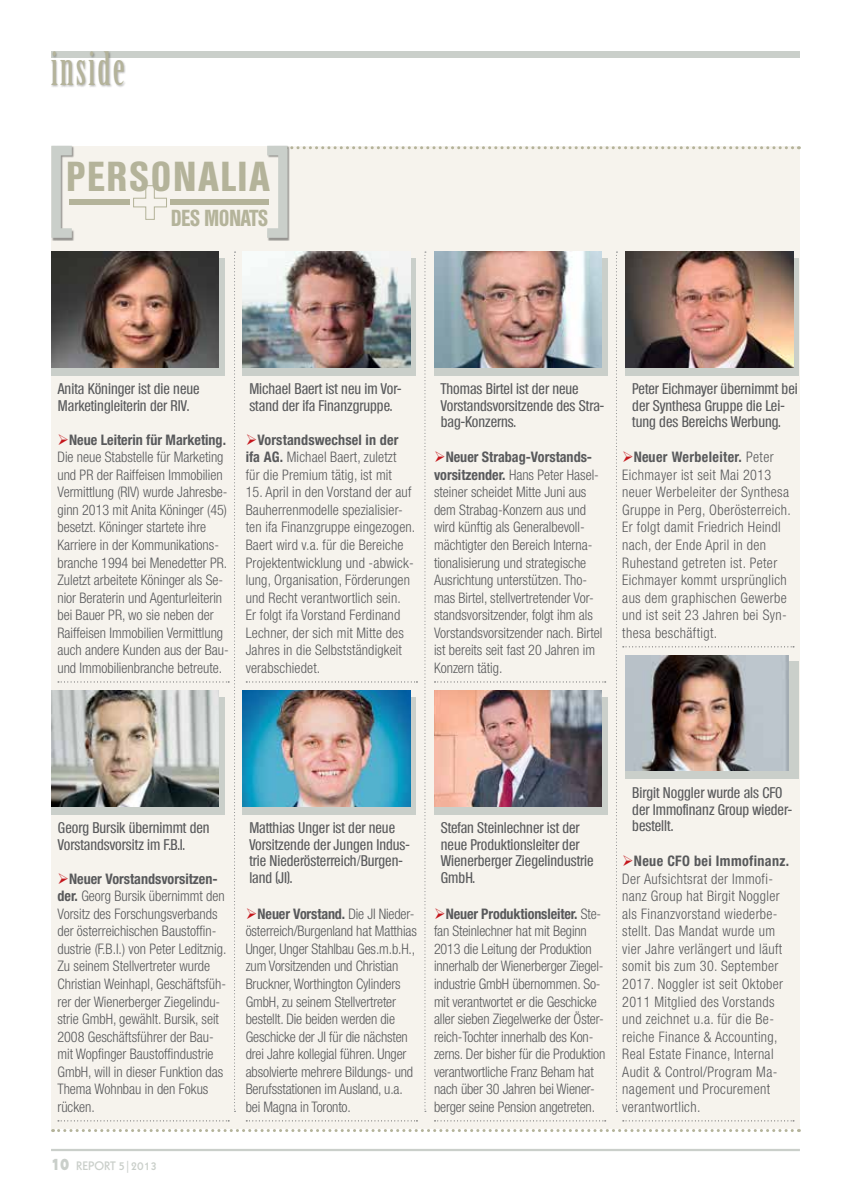
<style>
.page{position:relative;width:851px;height:1191px;background:#fff}
.page>*{position:absolute;margin:0;border:0;box-sizing:border-box;transform-origin:0 0}
.t1{font:103.8px "Geometric 231 BT Bold C";color:#cacfca}
.t2{font:45px "Birch Std";letter-spacing:.05em;color:#b4b39a}
.t3{font:700 condensed 40.65px "Olympia";letter-spacing:.06em;color:#b4b39a}
.t4{font:700 condensed 22.5px "Olympia";color:#b4b39a;scale:.92 1}
.t5{font:500 condensed 15px/16.5px "Olympia";color:#58595b}
.t6{font:300 condensed 14.55px/17.5px "Helvetica Neue";color:#58595b}
.t7{font:300 condensed 14.55px/17.5px "Helvetica Neue";letter-spacing:.025em;color:#58595b}
.t8{font:12px "Geometric 231 BT Bold C";color:#cacfca}
.s1{color:#c4161c}
.s2{font-weight:700}
.s3{font-family:"Geometric 231 BT Heavy C";font-size:16.5px}
</style>
<div class="page">
<div style="left:51px;top:51px;width:748px;height:5px;background:#cacfca"></div>
<hr style="left:51px;top:56px;width:748px;height:1px;background:#cacfca">
<div style="left:50px;top:51px;width:77px;height:37px;background:#000;opacity:.3"></div>
<hr style="left:51px;top:1148px;width:748px;height:3px;background:#cacfca">
<div style="left:51px;top:146px;width:748px;height:983px;background:#f6f3ed"></div>
<svg style="left:290px;top:146px;width:509px;height:3px"></svg>
<svg style="left:53px;top:1129px;width:746px;height:3px"></svg>
<svg style="left:58px;top:1120px;width:171px;height:1px"></svg>
<svg style="left:246px;top:681px;width:171px;height:1px"></svg>
<svg style="left:246px;top:1120px;width:171px;height:1px"></svg>
<div style="left:170px;top:199px;width:99px;height:6px;background:#b4b39a"></div>
<div style="left:51px;top:146px;width:24px;height:95px;background:#000;opacity:.4"></div>
<div style="left:69px;top:199px;width:60px;height:6px;background:#b4b39a"></div>
<div style="left:267px;top:146px;width:23px;height:95px;background:#000;opacity:.4"></div>
<svg style="left:133px;top:185px;width:34px;height:35px"></svg>
<svg style="left:434px;top:681px;width:171px;height:1px"></svg>
<svg style="left:434px;top:1120px;width:171px;height:1px"></svg>
<svg style="left:622px;top:1120px;width:171px;height:1px"></svg>
<img style="left:51px;top:251px;width:7px;height:116px">
<img style="left:51px;top:690px;width:7px;height:116px">
<svg style="left:242px;top:258px;width:174px;height:117px;background:#c1c6c2"></svg>
<img style="left:242px;top:251px;width:168px;height:116px">
<svg style="left:242px;top:697px;width:174px;height:117px;background:#b8c7c7"></svg>
<img style="left:242px;top:690px;width:168px;height:116px">
<div style="left:434px;top:258px;width:173px;height:117px;background:linear-gradient(to right,#cacfca,#cacfca)"></div>
<img style="left:434px;top:251px;width:167px;height:116px">
<div style="left:434px;top:697px;width:173px;height:117px;background:linear-gradient(to right,#cacfca,#cacfca)"></div>
<img style="left:434px;top:690px;width:167px;height:116px">
<svg style="left:793px;top:258px;width:5px;height:117px"></svg>
<div style="left:625px;top:662px;width:173px;height:117px;background:#cacfca"></div>
<svg style="left:58px;top:251px;width:177px;height:860px"></svg>
<svg style="left:424px;top:251px;width:2px;height:860px"></svg>
<svg style="left:616px;top:251px;width:177px;height:860px"></svg>
<h2 class="t2" style="left:51px;top:43px;width:75px">inside</h2>
<h1 class="t1" style="left:41px;top:115px;width:41px">[</h1>
<h1 class="t1" style="left:258px;top:115px;width:41px">]</h1>
<h3 class="t3" style="left:67px;top:153px;width:204px">PERSONALIA</h3>
<h3 class="t4" style="left:171px;top:205px;width:105px">DES MONATS</h3>
<p class="t5" style="left:58px;top:381px;width:143px">Anita Köninger ist die neue<br>Marketingleiterin der RIV.</p>
<p class="t6" style="left:57px;top:431px;width:173px"><span class="s1">➢</span><span class="s2">Neue Leiterin für Marketing.<br></span>Die neue Stabstelle für Marketing und PR der Raiffeisen Immobilien Vermittlung (RIV) wurde Jahresbe&shy;ginn 2013 mit Anita Köninger (45) besetzt. Köninger startete ihre Karriere in der Kommunikations&shy;branche 1994 bei Menedetter PR.<br>Zuletzt arbeitete Köninger als Se&shy;nior Beraterin und Agenturleiterin bei Bauer PR, wo sie neben der Raiffeisen Immobilien Vermittlung auch andere Kunden aus der Bau&shy;und Immobilienbranche betreute.</p>
<p class="t5" style="left:249px;top:381px;width:154px">Michael Baert ist neu im Vor&shy;stand der ifa Finanzgruppe.</p>
<p class="t6" style="left:246px;top:431px;width:154px"><span class="s1">➢</span><span class="s2">Vorstandswechsel in der ifa AG.</span> Michael Baert, zuletzt für die Premium tätig, ist mit</p>
<p class="t6" style="left:246px;top:483px;width:171px">15. April in den Vorstand der auf<br>Bauherrenmodelle spezialisier&shy;ten ifa Finanzgruppe eingezogen.<br>Baert wird v.a. für die Bereiche<br>Projektentwicklung und -abwick&shy;lung, Organisation, Förderungen und Recht verantwortlich sein.<br>Er folgt ifa Vorstand Ferdinand<br>Lechner, der sich mit Mitte des<br>Jahres in die Selbstständigkeit verabschiedet.</p>
<p class="t5" style="left:441px;top:381px;width:165px">Thomas Birtel ist der neue<br>Vorstandsvorsitzende des Stra&shy;bag-Konzerns.</p>
<p class="t6" style="left:434px;top:448px;width:170px"><span class="s1">➢</span><span class="s2">Neuer Strabag-Vorstands&shy;vorsitzender.</span> Hans Peter Hasel&shy;steiner scheidet Mitte Juni aus dem Strabag-Konzern aus und wird künftig als Generalbevoll&shy;mächtigter den Bereich Interna&shy;tionalisierung und strategische<br>Ausrichtung unterstützen. Tho&shy;mas Birtel, stellvertretender Vor&shy;standsvorsitzender, folgt ihm als<br>Vorstandsvorsitzender nach. Birtel ist bereits seit fast 20 Jahren im<br>Konzern tätig.</p>
<p class="t5" style="left:632px;top:381px;width:167px">Peter Eichmayer übernimmt bei der Synthesa Gruppe die Lei&shy;tung des Bereichs Werbung.</p>
<p class="t7" style="left:622px;top:448px;width:170px"><span class="s1">➢</span><span class="s2">Neuer Werbeleiter.</span> Peter<br>Eichmayer ist seit Mai 2013 neuer Werbeleiter der Synthesa<br>Gruppe in Perg, Oberösterreich.<br>Er folgt damit Friedrich Heindl nach, der Ende April in den<br>Ruhestand getreten ist. Peter<br>Eichmayer kommt ursprünglich aus dem graphischen Gewerbe und ist seit 23 Jahren bei Syn&shy;thesa beschäftigt.</p>
<p class="t5" style="left:58px;top:820px;width:153px">Georg Bursik übernimmt den<br>Vorstandsvorsitz im F.B.I.</p>
<p class="t6" style="left:57px;top:869px;width:170px"><span class="s1">➢</span><span class="s2">Neuer Vorstandsvorsitzen&shy;der.</span> Georg Bursik übernimmt den<br>Vorsitz des Forschungsverbands der österreichischen Baustoffin&shy;dustrie (F.B.I.) von Peter Leditznig.<br>Zu seinem Stellvertreter wurde<br>Christian Weinhapl, Geschäftsfüh&shy;rer der Wienerberger Ziegelindu&shy;strie GmbH, gewählt. Bursik, seit<br>2008 Geschäftsführer der Bau&shy;mit Wopfinger Baustoffindustrie<br>GmbH, will in dieser Funktion das<br>Thema Wohnbau in den Fokus rücken.</p>
<p class="t8" style="left:51px;top:1158px;width:107px"><span class="s3">10</span> REPORT 5|2013</p>
<p class="t5" style="left:249px;top:820px;width:162px">Matthias Unger ist der neue<br>Vorsitzende der Jungen Indus&shy;trie Niederösterreich/Burgen&shy;land (JI).</p>
<p class="t6" style="left:246px;top:904px;width:173px"><span class="s1">➢</span><span class="s2">Neuer Vorstand.</span> Die JI Nieder&shy;österreich/Burgenland hat Matthias<br>Unger, Unger Stahlbau Ges.m.b.H., zum Vorsitzenden und Christian<br>Bruckner, Worthington Cylinders<br>GmbH, zu seinem Stellvertreter bestellt. Die beiden werden die<br>Geschicke der JI für die nächsten drei Jahre kollegial führen. Unger absolvierte mehrere Bildungs- und<br>Berufsstationen im Ausland, u.a. bei Magna in Toronto.</p>
<p class="t5" style="left:441px;top:820px;width:154px">Stefan Steinlechner ist der neue Produktionsleiter der<br>Wienerberger Ziegelindustrie<br>GmbH.</p>
<p class="t6" style="left:434px;top:904px;width:173px"><span class="s1">➢</span><span class="s2">Neuer Produktionsleiter.</span> Ste&shy;fan Steinlechner hat mit Beginn 2013 die Leitung der Produktion innerhalb der Wienerberger Ziegel&shy;industrie GmbH übernommen. So&shy;mit verantwortet er die Geschicke aller sieben Ziegelwerke der Öster&shy;reich-Tochter innerhalb des Kon&shy;zerns. Der bisher für die Produktion verantwortliche Franz Beham hat nach über 30 Jahren bei Wiener&shy;berger seine Pension angetreten.</p>
<p class="t5" style="left:632px;top:784px;width:161px">Birgit Noggler wurde als CFO der Immofinanz Group wieder&shy;bestellt.</p>
<p class="t7" style="left:622px;top:852px;width:168px"><span class="s1">➢</span><span class="s2">Neue CFO bei Immofinanz.<br></span>Der Aufsichtsrat der Immofi&shy;nanz Group hat Birgit Noggler als Finanzvorstand wiederbe&shy;stellt. Das Mandat wurde um vier Jahre verlängert und läuft somit bis zum 30. September<br>2017. Noggler ist seit Oktober<br>2011 Mitglied des Vorstands und zeichnet u.a. für die Be&shy;reiche Finance &amp; Accounting,<br>Real Estate Finance, Internal<br>Audit &amp; Control/Program Ma&shy;nagement und Procurement verantwortlich.</p>
</div>
